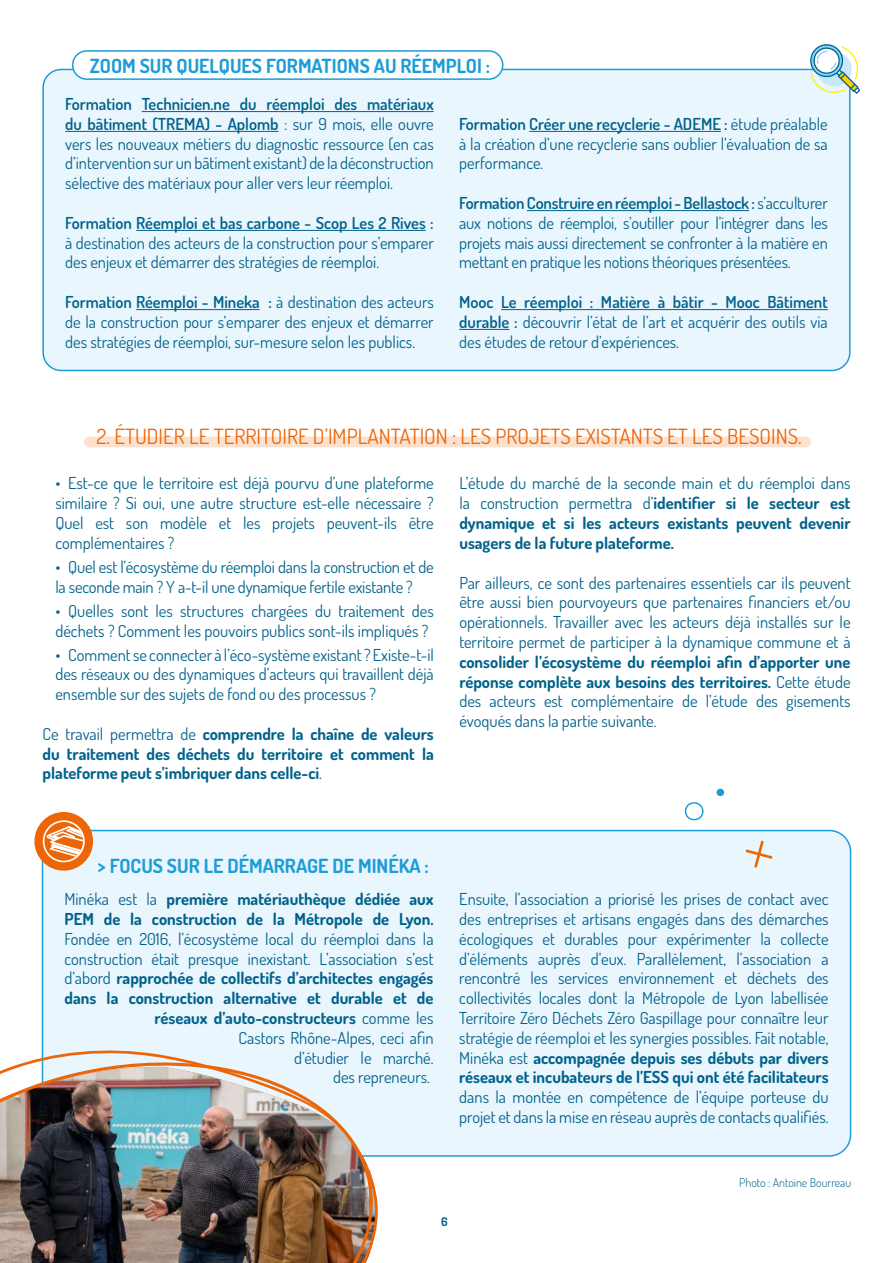
<style>
.page{position:relative;width:893px;height:1263px;background:#fff}
.page>*{position:absolute;margin:0;border:0;box-sizing:border-box;transform-origin:0 0}
.t1{font:21px "Dosis";color:#ec6608}
.t2{font:700 19.5px "Dosis";color:#1d9dd8}
.t3{font:16.5px/19.8px "Dosis";color:#00628b;text-align:justify}
.t4{font:700 16.5px/19.8px "Dosis";color:#00628b;text-align:justify}
.t5{font:600 16.5px "Dosis";color:#00628b}
.t6{font:300 12px "Dosis";color:#00628b}
.t7{font:700 12px "Dosis";color:#00628b}
.s1{font-weight:600}
.s2{font-weight:400}
.s3{font-weight:700}
</style>
<div class="page">
<div style="left:42px;top:830px;width:808px;height:326px;background:#eaf6fe;border-radius:21px"></div>
<div style="left:34px;top:812px;width:59px;height:59px;background:#ec6608;border-radius:50%"></div>
<svg style="left:42px;top:820px;width:43px;height:43px"></svg>
<div style="left:84px;top:437px;width:727px;height:10px;background:#fbe1ce;border-radius:5px"></div>
<svg style="left:746px;top:841px;width:27px;height:27px"></svg>
<svg style="left:716px;top:788px;width:8px;height:8px"></svg>
<svg style="left:684px;top:802px;width:20px;height:19px"></svg>
<div style="left:43px;top:69px;width:807px;height:301px;background:#eaf6fe;border-radius:18px"></div>
<hr style="left:142px;top:111px;width:292px;height:1px;background:#00628b">
<hr style="left:65px;top:131px;width:214px;height:1px;background:#00628b">
<hr style="left:136px;top:230px;width:290px;height:1px;background:#00628b">
<hr style="left:136px;top:309px;width:124px;height:1px;background:#00628b">
<hr style="left:529px;top:131px;width:192px;height:1px;background:#00628b">
<hr style="left:527px;top:210px;width:222px;height:1px;background:#00628b">
<hr style="left:501px;top:309px;width:327px;height:1px;background:#00628b">
<hr style="left:459px;top:329px;width:50px;height:1px;background:#00628b">
<div style="left:42px;top:69px;width:808px;height:302px;border:2px solid #1d9dd8;border-radius:18px"></div>
<div style="left:73px;top:51px;width:430px;height:28px;background:#fff;border-radius:14px"></div>
<div style="left:72px;top:50px;width:431px;height:30px;border:2px solid #1d9dd8;border-radius:14px"></div>
<div style="left:810px;top:44px;width:33px;height:33px;border:1px solid #00628b;border-radius:50%"></div>
<svg style="left:810px;top:45px;width:51px;height:50px"></svg>
<svg style="left:33px;top:1046px;width:347px;height:193px"></svg>
<img style="left:0;top:1060px;width:374px;height:203px">
<p class="t2" style="left:90px;top:51px;width:402px">ZOOM SUR QUELQUES FORMATIONS AU RÉEMPLOI :</p>
<p class="t3" style="left:65px;top:93px;width:370px"><span class="s1">Formation Technicien.ne du réemploi des matériaux du bâtiment (TREMA) - Aplomb</span> : sur 9 mois, elle ouvre vers les nouveaux métiers du diagnostic ressource (en cas d’intervention sur un bâtiment existant) de la déconstruction sélective des matériaux pour aller vers leur réemploi.</p>
<p class="t5" style="left:65px;top:211px;width:370px">Formation Réemploi et bas carbone - Scop Les 2 Rives :</p>
<p class="t3" style="left:65px;top:232px;width:370px">à destination des acteurs de la construction pour s’emparer des enjeux et démarrer des stratégies de réemploi.</p>
<p class="t3" style="left:65px;top:291px;width:370px"><span class="s1">Formation Réemploi - Mineka :</span> à destination des acteurs de la construction pour s’emparer des enjeux et démarrer des stratégies de réemploi, sur-mesure selon les publics.</p>
<p class="t3" style="left:459px;top:113px;width:370px"><span class="s1">Formation Créer une recyclerie - ADEME :</span> étude préalable à la création d’une recyclerie sans oublier l’évaluation de sa performance.</p>
<p class="t3" style="left:459px;top:192px;width:370px"><span class="s1">Formation Construire en réemploi - Bellastock :</span> s’acculturer aux notions de réemploi, s’outiller pour l’intégrer dans les projets mais aussi directement se confronter à la matière en mettant en pratique les notions théoriques présentées.</p>
<p class="t3" style="left:459px;top:291px;width:370px"><span class="s1">Mooc Le réemploi : Matière à bâtir - Mooc Bâtiment durable :</span> découvrir l’état de l’art et acquérir des outils via des études de retour d’expériences.</p>
<p class="t1" style="left:97px;top:422px;width:707px">2. ÉTUDIER LE TERRITOIRE D’IMPLANTATION : LES PROJETS EXISTANTS ET LES BESOINS.</p>
<p class="t3" style="left:55px;top:473px;width:380px">• Est-ce que le territoire est déjà pourvu d’une plateforme similaire ? Si oui, une autre structure est-elle nécessaire ?<br>Quel est son modèle et les projets peuvent-ils être complémentaires ?</p>
<p class="t3" style="left:55px;top:556px;width:380px">• Quel est l’écosystème du réemploi dans la construction et de la seconde main ? Y a-t-il une dynamique fertile existante ?</p>
<p class="t3" style="left:55px;top:600px;width:380px">• Quelles sont les structures chargées du traitement des déchets ? Comment les pouvoirs publics sont-ils impliqués ?</p>
<p class="t3" style="left:55px;top:644px;width:380px">• Comment se connecter à l’éco-système existant ? Existe-t-il des réseaux ou des dynamiques d’acteurs qui travaillent déjà ensemble sur des sujets de fond ou des processus ?</p>
<p class="t4" style="left:43px;top:723px;width:393px"><span class="s2">Ce travail permettra de</span> comprendre la chaîne de valeurs du traitement des déchets du territoire et comment la plateforme peut s’imbriquer dans celle-ci<span class="s2">.</span></p>
<p class="t4" style="left:459px;top:472px;width:393px"><span class="s2">L’étude du marché de la seconde main et du réemploi dans la construction permettra d’</span>identifier si le secteur est dynamique et si les acteurs existants peuvent devenir usagers de la future plateforme.</p>
<p class="t3" style="left:459px;top:572px;width:393px">Par ailleurs, ce sont des partenaires essentiels car ils peuvent être aussi bien pourvoyeurs que partenaires financiers et/ou opérationnels. Travailler avec les acteurs déjà installés sur le territoire permet de participer à la dynamique commune et à</p>
<p class="t4" style="left:459px;top:651px;width:393px">consolider l’écosystème du réemploi afin d’apporter une réponse complète aux besoins des territoires. <span class="s2">Cette étude des acteurs est complémentaire de l’étude des gisements évoqués dans la partie suivante.</span></p>
<p class="t2" style="left:98px;top:851px;width:333px">&gt; FOCUS SUR LE DÉMARRAGE DE MINÉKA :</p>
<p class="t4" style="left:65px;top:888px;width:371px"><span class="s2">Minéka est la</span> première matériauthèque dédiée aux<br>PEM de la construction de la Métropole de Lyon.</p>
<p class="t3" style="left:65px;top:928px;width:371px;text-align:right">Fondée en 2016, l’écosystème local du réemploi dans la construction était presque inexistant. L’association s’est d’abord <span class="s3">rapprochée de collectifs d’architectes engagés dans la construction alternative et durable et de réseaux d’auto-constructeurs</span> comme les<br>Castors Rhône-Alpes, ceci afin<br>d’étudier le marché.<br>des repreneurs.</p>
<p class="t3" style="left:459px;top:888px;width:371px">Ensuite, l’association a priorisé les prises de contact avec des entreprises et artisans engagés dans des démarches écologiques et durables pour expérimenter la collecte d’éléments auprès d’eux. Parallèlement, l’association a rencontré les services environnement et déchets des collectivités locales dont la Métropole de Lyon labellisée Territoire Zéro Déchets Zéro Gaspillage pour connaître leur stratégie de réemploi et les synergies possibles. Fait notable, Minéka est <span class="s3">accompagnée depuis ses débuts par divers réseaux et incubateurs de l’ESS qui ont été facilitateurs</span></p>
<p class="t3" style="left:459px;top:1086px;width:371px">dans la montée en compétence de l’équipe porteuse du projet et dans la mise en réseau auprès de contacts qualifiés.</p>
<p class="t7" style="left:441px;top:1213px;width:8px">6</p>
<p class="t6" style="left:739px;top:1174px;width:113px">Photo : Antoine Bourreau</p>
</div>
